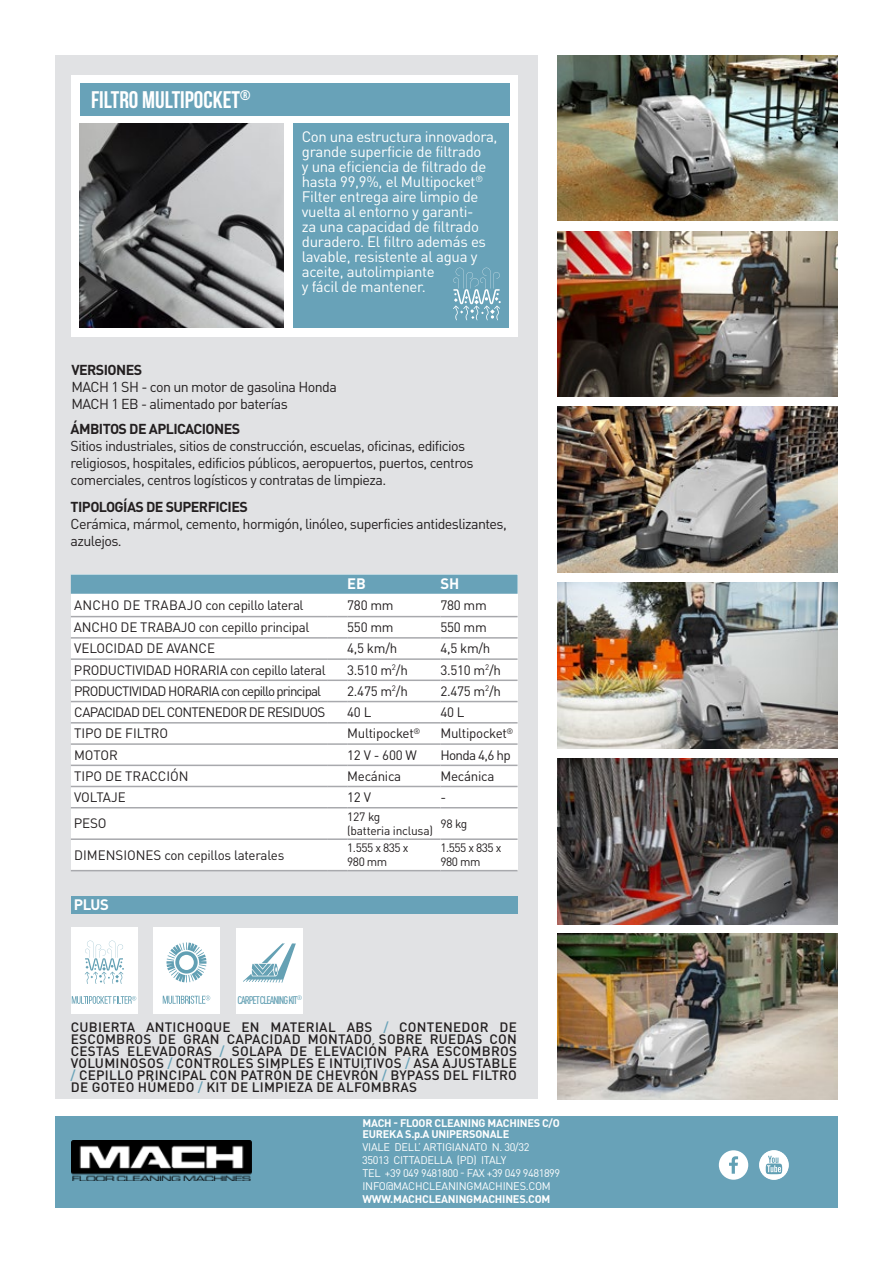
<style>
.page{position:relative;width:893px;height:1263px;background:#fff}
.page>*{position:absolute;margin:0;border:0;box-sizing:border-box;transform-origin:0 0}
.t1{font:700 24px "Bebas Neue";color:#fff}
.t2{font:15px/15px "DIN Pro";letter-spacing:-.02em;color:#fff}
.t3{font:700 15px "DIN Pro";letter-spacing:-.02em;color:#fff}
.t4{font:14.25px/17.1px "DIN Pro";letter-spacing:-.04em;color:#231f20}
.t5{font:700 14.25px "DIN Pro";letter-spacing:-.04em;color:#231f20}
.t6{font:13.5px "DIN Pro";letter-spacing:-.02em;color:#231f20}
.t7{font:500 13.5px/12px "DIN Pro";letter-spacing:.02em;color:#231f20;text-align:justify}
.t8{font:13.5px "DIN Pro";color:#231f20}
.t9{font:13.5px "DIN Pro";letter-spacing:-.065em;color:#231f20}
.t10{font:13.5px "DIN Pro";letter-spacing:-.05em;color:#231f20}
.t11{font:12px/14.4px "DIN Pro";letter-spacing:-.03em;color:#231f20}
.t12{font:10.95px/13.2px "DIN Pro";letter-spacing:-.02em;color:#fff}
.t13{font:700 10.95px/10.4px "DIN Pro";letter-spacing:-.02em;color:#fff}
.t14{font:500 10.95px "DIN Cond";letter-spacing:-.09em;color:#65a1b4}
.s1{color:#68a2b8}
</style>
<div class="page">
<div style="left:55px;top:55px;width:483px;height:1044px;background:#e1e2e4"></div>
<div style="left:55px;top:1116px;width:783px;height:92px;background:#68a2b8"></div>
<div style="left:719px;top:1150px;width:29px;height:30px;background:#fff;border-radius:50%"></div>
<svg style="left:729px;top:1156px;width:9px;height:18px"></svg>
<div style="left:759px;top:1150px;width:30px;height:30px;background:#fff;border-radius:50%"></div>
<svg style="left:766px;top:1156px;width:16px;height:18px"></svg>
<img style="left:557px;top:231px;width:281px;height:166px">
<img style="left:557px;top:933px;width:281px;height:166px">
<img style="left:557px;top:407px;width:281px;height:166px">
<img style="left:557px;top:582px;width:281px;height:167px">
<div style="left:71px;top:75px;width:447px;height:261px;background:#fff"></div>
<img style="left:80px;top:123px;width:204px;height:204px">
<img style="left:557px;top:758px;width:281px;height:166px">
<img style="left:557px;top:55px;width:281px;height:166px">
<div style="left:153px;top:927px;width:67px;height:87px;background:#fff"></div>
<svg style="left:167px;top:942px;width:39px;height:40px"></svg>
<svg style="left:163px;top:996px;width:47px;height:8px"></svg>
<div style="left:71px;top:927px;width:66px;height:87px;background:#fff"></div>
<svg style="left:85px;top:941px;width:39px;height:43px"></svg>
<svg style="left:72px;top:996px;width:64px;height:8px"></svg>
<div style="left:71px;top:896px;width:446px;height:17px;background:#68a2b8"></div>
<div style="left:236px;top:928px;width:66px;height:86px;background:#fff"></div>
<svg style="left:243px;top:943px;width:53px;height:40px"></svg>
<img style="left:72px;top:1141px;width:179px;height:40px">
<div style="left:80px;top:83px;width:429px;height:33px;background:#68a2b8"></div>
<div style="left:293px;top:123px;width:216px;height:204px;background:#68a2b8"></div>
<svg style="left:453px;top:268px;width:48px;height:52px"></svg>
<div style="left:71px;top:574px;width:447px;height:297px;background:#fff"></div>
<svg style="left:71px;top:574px;width:447px;height:20px;background:#6ea5ba"></svg>
<hr style="left:71px;top:616px;width:257px;height:1px;background:#a8a9ad">
<svg style="left:328px;top:616px;width:19px;height:1px"></svg>
<hr style="left:347px;top:616px;width:93px;height:1px;background:#a8a9ad">
<hr style="left:440px;top:616px;width:78px;height:1px;background:#a8a9ad">
<hr style="left:71px;top:637px;width:257px;height:2px;background:#a8a9ad">
<svg style="left:328px;top:637px;width:19px;height:2px"></svg>
<hr style="left:347px;top:637px;width:93px;height:2px;background:#a8a9ad">
<hr style="left:440px;top:637px;width:78px;height:2px;background:#a8a9ad">
<hr style="left:71px;top:658px;width:257px;height:2px;background:#a8a9ad">
<svg style="left:328px;top:658px;width:19px;height:2px"></svg>
<hr style="left:347px;top:658px;width:93px;height:2px;background:#a8a9ad">
<hr style="left:440px;top:658px;width:78px;height:2px;background:#a8a9ad">
<hr style="left:71px;top:679px;width:257px;height:2px;background:#a8a9ad">
<svg style="left:328px;top:679px;width:19px;height:2px"></svg>
<hr style="left:347px;top:679px;width:93px;height:2px;background:#a8a9ad">
<hr style="left:440px;top:679px;width:78px;height:2px;background:#a8a9ad">
<hr style="left:71px;top:701px;width:257px;height:1px;background:#a8a9ad">
<svg style="left:328px;top:701px;width:19px;height:1px"></svg>
<hr style="left:347px;top:701px;width:93px;height:1px;background:#a8a9ad">
<hr style="left:440px;top:701px;width:78px;height:1px;background:#a8a9ad">
<hr style="left:71px;top:722px;width:257px;height:1px;background:#a8a9ad">
<svg style="left:328px;top:722px;width:19px;height:1px"></svg>
<hr style="left:347px;top:722px;width:93px;height:1px;background:#a8a9ad">
<hr style="left:440px;top:722px;width:78px;height:1px;background:#a8a9ad">
<hr style="left:71px;top:743px;width:257px;height:2px;background:#a8a9ad">
<svg style="left:328px;top:743px;width:19px;height:2px"></svg>
<hr style="left:347px;top:743px;width:93px;height:2px;background:#a8a9ad">
<hr style="left:440px;top:743px;width:78px;height:2px;background:#a8a9ad">
<hr style="left:71px;top:765px;width:257px;height:1px;background:#a8a9ad">
<svg style="left:328px;top:765px;width:19px;height:1px"></svg>
<hr style="left:347px;top:765px;width:93px;height:1px;background:#a8a9ad">
<hr style="left:440px;top:765px;width:78px;height:1px;background:#a8a9ad">
<hr style="left:71px;top:786px;width:257px;height:1px;background:#a8a9ad">
<svg style="left:328px;top:786px;width:19px;height:1px"></svg>
<hr style="left:347px;top:786px;width:93px;height:1px;background:#a8a9ad">
<hr style="left:440px;top:786px;width:78px;height:1px;background:#a8a9ad">
<hr style="left:71px;top:807px;width:257px;height:1px;background:#a8a9ad">
<svg style="left:328px;top:807px;width:19px;height:1px"></svg>
<hr style="left:347px;top:807px;width:93px;height:1px;background:#a8a9ad">
<hr style="left:440px;top:807px;width:78px;height:1px;background:#a8a9ad">
<hr style="left:71px;top:838px;width:257px;height:2px;background:#a8a9ad">
<svg style="left:328px;top:838px;width:19px;height:2px"></svg>
<hr style="left:347px;top:838px;width:93px;height:2px;background:#a8a9ad">
<hr style="left:440px;top:838px;width:78px;height:2px;background:#a8a9ad">
<hr style="left:71px;top:870px;width:257px;height:1px;background:#a8a9ad">
<svg style="left:328px;top:870px;width:19px;height:1px"></svg>
<hr style="left:347px;top:870px;width:93px;height:1px;background:#a8a9ad">
<hr style="left:440px;top:870px;width:78px;height:1px;background:#a8a9ad">
<h1 class="t1" style="left:91px;top:87px;width:161px">FILTRO MULTIPOCKET<sup>®</sup></h1>
<p class="t2" style="left:302px;top:127px;width:197px">Con una estructura innovadora, grande superficie de filtrado<br>y una eficiencia de filtrado de hasta 99,9%, el Multipocket<sup>®<br></sup>Filter entrega aire limpio de vuelta al entorno y garanti-<br>za una capacidad de filtrado duradero. El filtro además es lavable, resistente al agua y aceite, autolimpiante<br>y fácil de mantener.</p>
<p class="t5" style="left:71px;top:358px;width:72px">VERSIONES</p>
<p class="t4" style="left:71px;top:377px;width:267px">MACH 1 SH - con un motor de gasolina Honda<br>MACH 1 EB - alimentado por baterías</p>
<p class="t5" style="left:71px;top:417px;width:171px">ÁMBITOS DE APLICACIONES</p>
<p class="t4" style="left:71px;top:436px;width:404px">Sitios industriales, sitios de construcción, escuelas, oficinas, edificios religiosos, hospitales, edificios públicos, aeropuertos, puertos, centros comerciales, centros logísticos y contratas de limpieza.</p>
<p class="t5" style="left:71px;top:495px;width:179px">TIPOLOGÍAS DE SUPERFICIES</p>
<p class="t4" style="left:71px;top:514px;width:438px">Cerámica, mármol, cemento, hormigón, linóleo, superficies antideslizantes, azulejos.</p>
<p class="t3" style="left:347px;top:571px;width:20px">EB</p>
<p class="t3" style="left:440px;top:571px;width:20px">SH</p>
<p class="t6" style="left:74px;top:594px;width:231px">ANCHO DE TRABAJO con cepillo lateral</p>
<p class="t6" style="left:347px;top:594px;width:48px">780 mm</p>
<p class="t6" style="left:440px;top:594px;width:48px">780 mm</p>
<p class="t6" style="left:74px;top:616px;width:237px">ANCHO DE TRABAJO con cepillo principal</p>
<p class="t6" style="left:347px;top:616px;width:48px">550 mm</p>
<p class="t6" style="left:440px;top:616px;width:48px">550 mm</p>
<p class="t8" style="left:74px;top:638px;width:143px">VELOCIDAD DE AVANCE</p>
<p class="t6" style="left:347px;top:638px;width:52px">4,5 km/h</p>
<p class="t6" style="left:440px;top:638px;width:52px">4,5 km/h</p>
<p class="t6" style="left:74px;top:659px;width:253px">PRODUCTIVIDAD HORARIA con cepillo lateral</p>
<p class="t6" style="left:347px;top:659px;width:62px">3.510 m<sup>2</sup>/h</p>
<p class="t6" style="left:440px;top:659px;width:62px">3.510 m<sup>2</sup>/h</p>
<p class="t9" style="left:74px;top:680px;width:248px">PRODUCTIVIDAD HORARIA con cepillo principal</p>
<p class="t6" style="left:347px;top:680px;width:62px">2.475 m<sup>2</sup>/h</p>
<p class="t6" style="left:440px;top:680px;width:62px">2.475 m<sup>2</sup>/h</p>
<p class="t10" style="left:74px;top:701px;width:253px">CAPACIDAD DEL CONTENEDOR DE RESIDUOS</p>
<p class="t6" style="left:347px;top:701px;width:26px">40 L</p>
<p class="t6" style="left:440px;top:701px;width:26px">40 L</p>
<p class="t8" style="left:74px;top:723px;width:96px">TIPO DE FILTRO</p>
<p class="t6" style="left:347px;top:723px;width:75px">Multipocket<sup>®</sup></p>
<p class="t6" style="left:440px;top:723px;width:75px">Multipocket<sup>®</sup></p>
<p class="t6" style="left:74px;top:744px;width:45px">MOTOR</p>
<p class="t6" style="left:347px;top:744px;width:71px">12 V - 600 W</p>
<p class="t6" style="left:440px;top:744px;width:72px">Honda 4,6 hp</p>
<p class="t8" style="left:74px;top:765px;width:116px">TIPO DE TRACCIÓN</p>
<p class="t6" style="left:347px;top:765px;width:56px">Mecánica</p>
<p class="t6" style="left:440px;top:765px;width:56px">Mecánica</p>
<p class="t6" style="left:74px;top:786px;width:53px">VOLTAJE</p>
<p class="t6" style="left:347px;top:786px;width:25px">12 V</p>
<p class="t6" style="left:440px;top:786px;width:7px">-</p>
<p class="t6" style="left:74px;top:813px;width:34px">PESO</p>
<p class="t11" style="left:347px;top:808px;width:87px">127 kg<br>(batteria inclusa)</p>
<p class="t11" style="left:440px;top:815px;width:29px">98 kg</p>
<p class="t6" style="left:74px;top:844px;width:212px">DIMENSIONES con cepillos laterales</p>
<p class="t11" style="left:347px;top:839px;width:63px">1.555 x 835 x<br>980 mm</p>
<p class="t11" style="left:440px;top:839px;width:63px">1.555 x 835 x<br>980 mm</p>
<p class="t3" style="left:74px;top:892px;width:37px">PLUS</p>
<p class="t14" style="left:237px;top:993px;width:66px">CARPET CLEANING KIT<sup>®</sup></p>
<p class="t7" style="left:71px;top:1019px;width:448px">CUBIERTA ANTICHOQUE EN MATERIAL ABS <span class="s1">/</span> CONTENEDOR DE ESCOMBROS DE GRAN CAPACIDAD MONTADO SOBRE RUEDAS CON CESTAS ELEVADORAS <span class="s1">/</span> SOLAPA DE ELEVACIÓN PARA ESCOMBROS VOLUMINOSOS <span class="s1">/</span> CONTROLES SIMPLES E INTUITIVOS <span class="s1">/</span> ASA AJUSTABLE <span class="s1">/</span> CEPILLO PRINCIPAL CON PATRÓN DE CHEVRÓN <span class="s1">/</span> BYPASS DEL FILTRO DE GOTEO HÚMEDO <span class="s1">/</span> KIT DE LIMPIEZA DE ALFOMBRAS</p>
<p class="t13" style="left:362px;top:1117px;width:199px">MACH - FLOOR CLEANING MACHINES C/O<br>EUREKA S.p.A UNIPERSONALE</p>
<p class="t12" style="left:362px;top:1139px;width:199px">VIALE DELL’ ARTIGIANATO N. 30/32<br>35013 CITTADELLA (PD) ITALY<br>TEL +39 049 9481800 - FAX +39 049 9481899<br>INFO@MACHCLEANINGMACHINES.COM</p>
<p class="t13" style="left:362px;top:1193px;width:190px">WWW.MACHCLEANINGMACHINES.COM</p>
</div>
